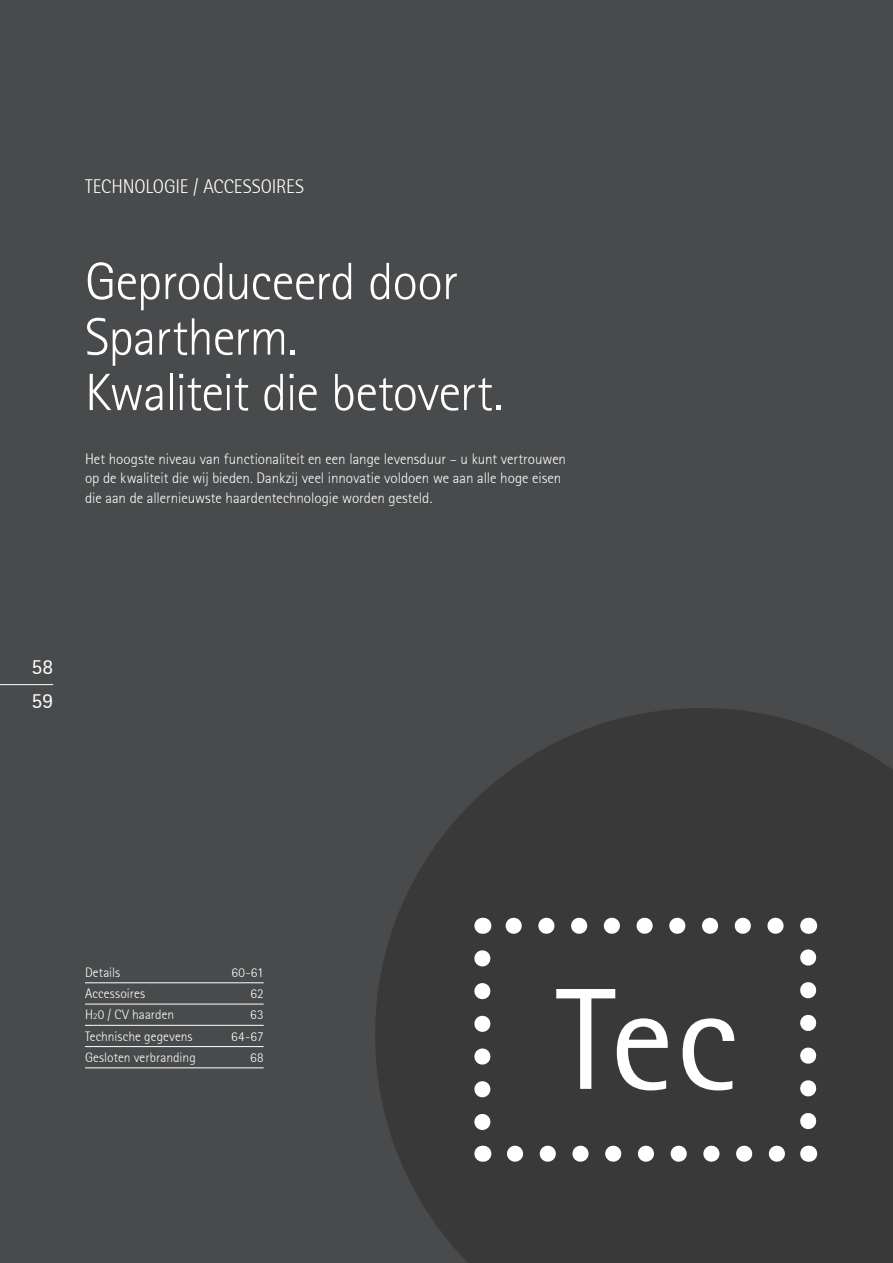
<style>
.page{position:relative;width:893px;height:1263px;background:#494a4b}
.page>*{position:absolute;margin:0;border:0;box-sizing:border-box;transform-origin:0 0}
.t1{font:300 52.5px/55.5px "Rotis Sans Serif";letter-spacing:-.02em;color:#fff}
.t2{font:21.45px/34.3px "Rotis Sans Serif";color:#fff}
.t3{font:300 19.5px "Rotis Sans Serif";letter-spacing:-.005em;color:#fff}
.t4{font:300 15px/19.5px "Rotis Sans Serif";color:#fff}
.t5{font:300 13.5px "Rotis Sans Serif";letter-spacing:.005em;color:#fff}
.s1{font-size:9px}
</style>
<div class="page">
<svg style="left:375px;top:708px;width:518px;height:555px;background:#3b3c3d"></svg>
<svg style="left:556px;top:989px;width:178px;height:101px;background:#6c6c6c"></svg>
<svg style="left:474px;top:958px;width:16px;height:179px;background:#858586"></svg>
<svg style="left:515px;top:1146px;width:277px;height:16px;background:#858585"></svg>
<svg style="left:800px;top:942px;width:16px;height:179px;background:#858585"></svg>
<svg style="left:499px;top:918px;width:277px;height:16px;background:#858586"></svg>
<svg style="left:482px;top:1146px;width:1px;height:16px"></svg>
<svg style="left:808px;top:1146px;width:1px;height:16px"></svg>
<svg style="left:808px;top:918px;width:1px;height:16px"></svg>
<svg style="left:482px;top:918px;width:1px;height:16px"></svg>
<hr style="left:85px;top:982px;width:179px;height:1px;background:#fff">
<hr style="left:85px;top:1004px;width:179px;height:1px;background:#fff">
<svg style="left:85px;top:1025px;width:13px;height:1px"></svg>
<hr style="left:98px;top:1025px;width:166px;height:1px;background:#fff">
<hr style="left:85px;top:1046px;width:179px;height:1px;background:#fff">
<hr style="left:85px;top:1067px;width:179px;height:1px;background:#fff">
<hr style="left:0;top:684px;width:53px;height:1px;background:#fff">
<h3 class="t3" style="left:85px;top:175px;width:221px">TECHNOLOGIE / ACCESSOIRES</h3>
<h1 class="t1" style="left:85px;top:254px;width:419px">Geproduceerd door<br>Spartherm.<br>Kwaliteit die betovert.</h1>
<p class="t4" style="left:85px;top:449px;width:483px">Het hoogste niveau van functionaliteit en een lange levensduur – u kunt vertrouwen op de kwaliteit die wij bieden. Dankzij veel innovatie voldoen we aan alle hoge eisen die aan de allernieuwste haardentechnologie worden gesteld.</p>
<h2 class="t2" style="left:32px;top:649px;width:23px">58<br>59</h2>
<p class="t5" style="left:85px;top:964px;width:37px">Details</p>
<p class="t5" style="left:232px;top:964px;width:34px">60-61</p>
<p class="t5" style="left:85px;top:986px;width:62px">Accessoires</p>
<p class="t5" style="left:250px;top:986px;width:15px">62</p>
<p class="t5" style="left:85px;top:1007px;width:91px">H<span class="s1">2</span>0 / CV haarden</p>
<p class="t5" style="left:250px;top:1007px;width:15px">63</p>
<p class="t5" style="left:85px;top:1028px;width:109px">Technische gegevens</p>
<p class="t5" style="left:231px;top:1028px;width:34px">64-67</p>
<p class="t5" style="left:85px;top:1049px;width:112px">Gesloten verbranding</p>
<p class="t5" style="left:250px;top:1049px;width:15px">68</p>
</div>
